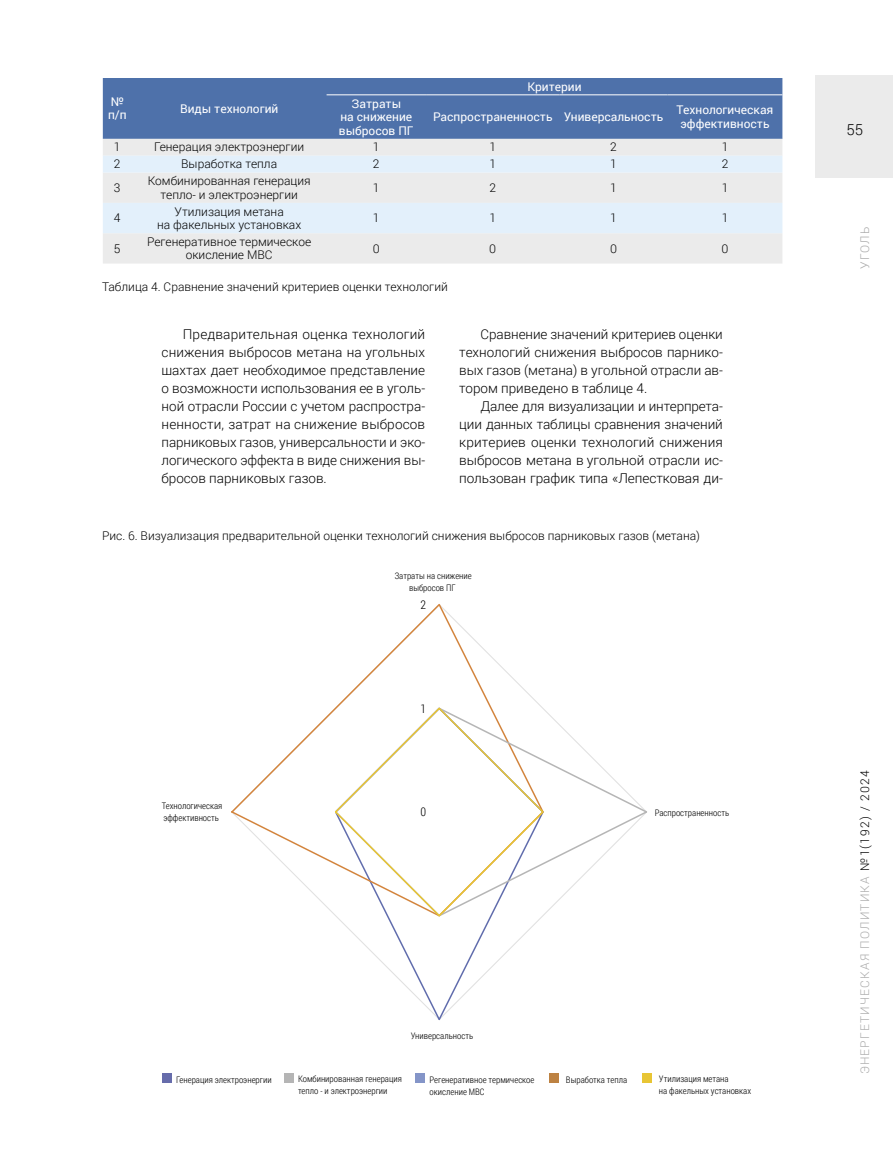
<style>
.page{position:relative;width:893px;height:1170px;background:#fff}
.page>*{position:absolute;margin:0;border:0;box-sizing:border-box;transform-origin:0 0}
.t1{font:300 15px "Roboto";color:#000}
.t2{font:300 13.5px/18px "Roboto";letter-spacing:-.005em;color:#000;text-align:justify}
.t3{font:300 12px/13.5px "Roboto";color:#000;text-align:center}
.t4{font:12px/13.5px "Roboto";color:#fff;text-align:center}
.t5{font:300 12px "Roboto";letter-spacing:.1em;color:#aaa}
.t6{font:300 12px "Roboto";letter-spacing:.09em;color:#a8a8a8}
.t7{font:300 12px "Roboto Condensed";color:#000}
.t8{font:300 9px/12px "Roboto Condensed";color:#000}
.s1{color:#000}
</style>
<div class="page">
<div style="left:815px;top:76px;width:78px;height:102px;background:#ebebeb"></div>
<div style="left:103px;top:78px;width:679px;height:61px;background:#4e71aa"></div>
<div style="left:103px;top:139px;width:679px;height:124px;background:#ebebeb"></div>
<svg style="left:103px;top:156px;width:679px;height:77px;background:#e6eef4"></svg>
<hr style="left:327px;top:95px;width:99px;height:1px;background:#fff">
<hr style="left:426px;top:95px;width:134px;height:1px;background:#fff">
<hr style="left:560px;top:95px;width:108px;height:1px;background:#fff">
<hr style="left:668px;top:95px;width:114px;height:1px;background:#fff">
<svg style="left:336px;top:917px;width:206px;height:104px"></svg>
<svg style="left:231px;top:604px;width:310px;height:311px"></svg>
<svg style="left:545px;top:710px;width:102px;height:204px"></svg>
<svg style="left:334px;top:706px;width:211px;height:211px"></svg>
<div style="left:162px;top:1073px;width:9px;height:9px;background:#666cab"></div>
<div style="left:284px;top:1073px;width:9px;height:9px;background:#b5b5b5"></div>
<div style="left:549px;top:1073px;width:9px;height:9px;background:#bd8242"></div>
<div style="left:642px;top:1073px;width:9px;height:9px;background:#e8c534"></div>
<div style="left:416px;top:1073px;width:9px;height:9px;background:#8495c8"></div>
<p class="t4" style="left:108px;top:94px;width:20px;text-align:left">№ п/п</p>
<p class="t4" style="left:180px;top:101px;width:100px">Виды технологий</p>
<p class="t4" style="left:339px;top:96px;width:76px">Затраты<br>на снижение выбросов ПГ</p>
<p class="t4" style="left:527px;top:79px;width:56px">Критерии</p>
<p class="t4" style="left:433px;top:110px;width:232px">Распространенность Универсальность</p>
<p class="t4" style="left:677px;top:103px;width:98px">Технологическая эффективность</p>
<p class="t3" style="left:114px;top:140px;width:8px">1</p>
<p class="t3" style="left:154px;top:140px;width:151px">Генерация электроэнергии</p>
<p class="t3" style="left:373px;top:140px;width:8px">1</p>
<p class="t3" style="left:489px;top:140px;width:8px">1</p>
<p class="t3" style="left:610px;top:140px;width:8px">2</p>
<p class="t3" style="left:722px;top:140px;width:8px">1</p>
<p class="t3" style="left:114px;top:157px;width:8px">2</p>
<p class="t3" style="left:181px;top:157px;width:97px">Выработка тепла</p>
<p class="t3" style="left:373px;top:157px;width:8px">2</p>
<p class="t3" style="left:489px;top:157px;width:8px">1</p>
<p class="t3" style="left:610px;top:157px;width:8px">1</p>
<p class="t3" style="left:722px;top:157px;width:8px">2</p>
<p class="t3" style="left:114px;top:180px;width:8px">3</p>
<p class="t3" style="left:148px;top:174px;width:164px">Комбинированная генерация тепло- и электроэнергии</p>
<p class="t3" style="left:373px;top:180px;width:8px">1</p>
<p class="t3" style="left:489px;top:180px;width:8px">2</p>
<p class="t3" style="left:610px;top:180px;width:8px">1</p>
<p class="t3" style="left:722px;top:180px;width:8px">1</p>
<p class="t3" style="left:114px;top:211px;width:8px">4</p>
<p class="t3" style="left:157px;top:204px;width:146px">Утилизация метана<br>на факельных установках</p>
<p class="t3" style="left:373px;top:211px;width:8px">1</p>
<p class="t3" style="left:489px;top:211px;width:8px">1</p>
<p class="t3" style="left:610px;top:211px;width:8px">1</p>
<p class="t3" style="left:722px;top:211px;width:8px">1</p>
<p class="t3" style="left:114px;top:241px;width:8px">5</p>
<p class="t3" style="left:147px;top:234px;width:166px">Регенеративное термическое окисление МВС</p>
<p class="t3" style="left:373px;top:241px;width:8px">0</p>
<p class="t3" style="left:489px;top:241px;width:8px">0</p>
<p class="t3" style="left:610px;top:241px;width:8px">0</p>
<p class="t3" style="left:721px;top:241px;width:8px">0</p>
<p class="t3" style="left:102px;top:279px;width:347px">Таблица 4. Сравнение значений критериев оценки технологий</p>
<p class="t2" style="left:162px;top:325px;width:265px;text-indent:21px">Предварительная оценка технологий снижения выбросов метана на угольных шахтах дает необходимое представление о возможности использования ее в уголь&shy;ной отрасли России с учетом распростра&shy;ненности, затрат на снижение выбросов парниковых газов, универсальности и эко&shy;логического эффекта в виде снижения вы&shy;бросов парниковых газов.</p>
<p class="t2" style="left:459px;top:325px;width:265px;text-indent:21px">Сравнение значений критериев оценки технологий снижения выбросов парнико&shy;вых газов (метана) в угольной отрасли ав&shy;тором приведено в таблице 4.</p>
<p class="t2" style="left:459px;top:397px;width:265px;text-indent:21px">Далее для визуализации и интерпрета&shy;ции данных таблицы сравнения значений критериев оценки технологий снижения выбросов метана в угольной отрасли ис&shy;пользован график типа «Лепестковая ди-</p>
<p class="t3" style="left:102px;top:528px;width:599px">Рис. 6. Визуализация предварительной оценки технологий снижения выбросов парниковых газов (метана)</p>
<p class="t8" style="left:395px;top:569px;width:79px;text-align:center">Затраты на снижение выбросов ПГ</p>
<p class="t7" style="left:420px;top:596px;width:7px">2</p>
<p class="t8" style="left:162px;top:799px;width:62px">Технологическая эффективность</p>
<p class="t7" style="left:420px;top:700px;width:7px">1</p>
<p class="t7" style="left:420px;top:803px;width:7px">0</p>
<p class="t8" style="left:655px;top:806px;width:76px">Распространенность</p>
<p class="t8" style="left:411px;top:1029px;width:64px">Универсальность</p>
<p class="t8" style="left:176px;top:1073px;width:97px">Генерация электроэнергии</p>
<p class="t8" style="left:298px;top:1072px;width:105px">Комбинированная генерация</p>
<p class="t8" style="left:566px;top:1073px;width:63px">Выработка тепла</p>
<p class="t8" style="left:298px;top:1084px;width:91px">тепло - и электроэнергии</p>
<p class="t8" style="left:430px;top:1073px;width:106px">Регенеративное термическое окисление МВС</p>
<p class="t8" style="left:659px;top:1072px;width:94px">Утилизация метана<br>на факельных установках</p>
<p class="t1" style="left:847px;top:119px;width:18px">55</p>
<p class="t6" style="left:856px;top:269px;width:44px;rotate:-90deg">УГОЛЬ</p>
<p class="t5" style="left:856px;top:1074px;width:305px;rotate:-90deg">ЭНЕРГЕТИЧЕСКАЯ ПОЛИТИКА <span class="s1">№1(192) / 2024</span></p>
</div>
